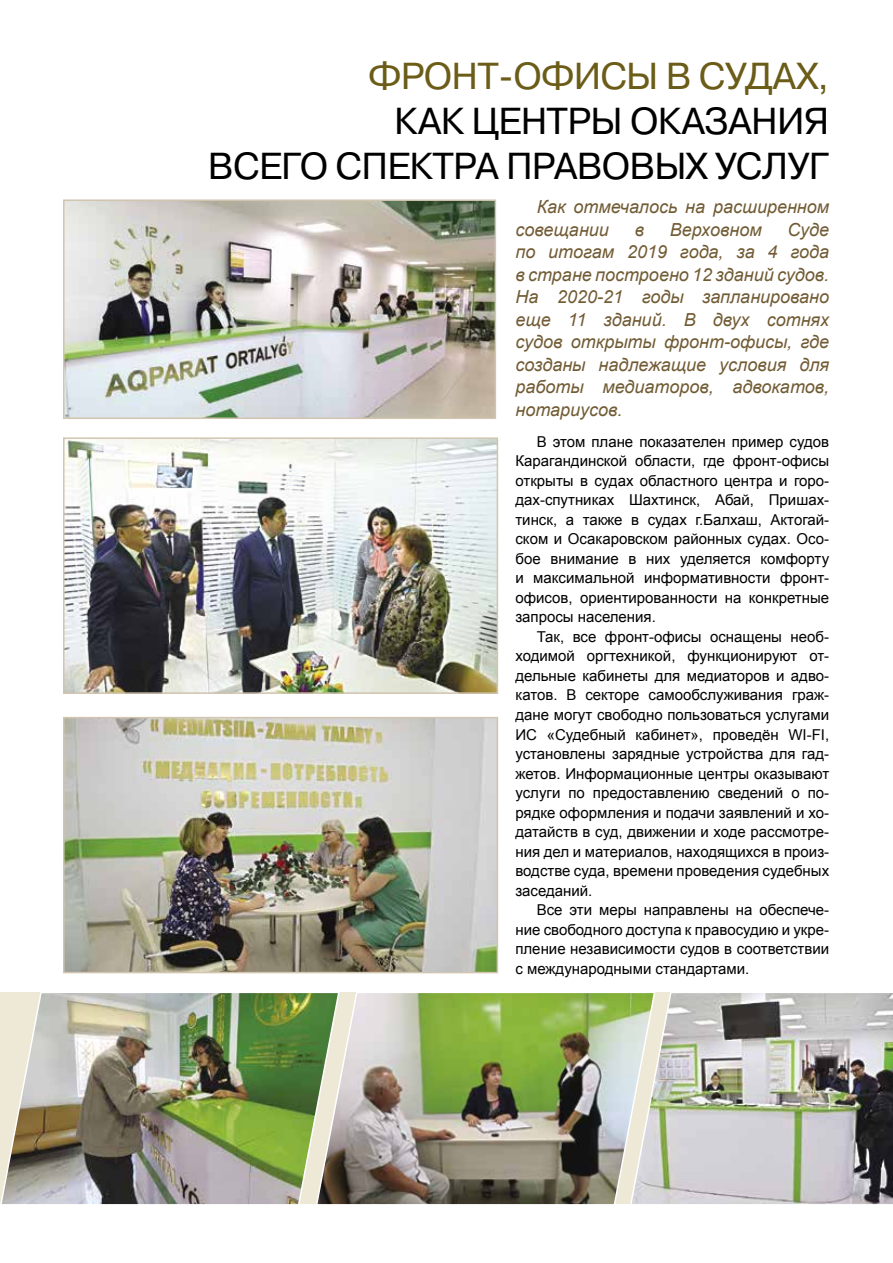
<style>
.page{position:relative;width:893px;height:1263px;background:#fff}
.page>*{position:absolute;margin:0;border:0;box-sizing:border-box;transform-origin:0 0}
.t1{font:37.5px/45px "Pragmatica Pro";letter-spacing:-.02em;color:#000;text-align:right}
.t2{font:37.5px "Pragmatica Pro";letter-spacing:-.02em;color:#6b5c18}
.t3{font:italic 18px/22.5px "Arial";color:#715b34}
.t4{font:15px/19.5px "Arial";color:#000;text-align:justify}
</style>
<div class="page">
<img style="left:66px;top:440px;width:429px;height:251px">
<div style="left:63px;top:437px;width:435px;height:257px;border:2px solid #d1c5af"></div>
<img style="left:66px;top:720px;width:429px;height:250px">
<div style="left:63px;top:717px;width:435px;height:256px;border:2px solid #d1c5af"></div>
<img style="left:66px;top:202px;width:427px;height:214px">
<div style="left:63px;top:199px;width:433px;height:220px;border:2px solid #d1c5af"></div>
<img style="left:0;top:992px;width:314px;height:213px">
<img style="left:314px;top:992px;width:314px;height:213px">
<img style="left:628px;top:992px;width:265px;height:213px">
<h1 class="t2" style="left:368px;top:53px;width:463px">ФРОНТ-ОФИСЫ В СУДАХ,</h1>
<h1 class="t1" style="left:208px;top:100px;width:623px">КАК ЦЕНТРЫ ОКАЗАНИЯ<br>ВСЕГО СПЕКТРА ПРАВОВЫХ УСЛУГ</h1>
<p class="t3" style="left:515px;top:196px;width:315px;text-indent:21px">Как отмечалось на расширенном совещании</p>
<p class="t3" style="left:515px;top:219px;width:315px;text-align:justify;text-indent:272px">Суде по итогам 2019 года, за 4 года в стране построено 12 зданий судов.<br>На 2020-21 годы запланировано еще 11 зданий. В двух сотнях судов открыты фронт-офисы, где созданы надлежащие условия для работы медиаторов, адвокатов, нотариусов.</p>
<p class="t4" style="left:515px;top:432px;width:315px;text-indent:21px">В этом плане показателен пример судов Карагандинской области, где фронт-офисы открыты в судах областного центра и горо&shy;дах-спутниках Шахтинск, Абай, Пришах&shy;тинск, а также в судах г.Балхаш, Актогай&shy;ском и Осакаровском районных судах. Осо&shy;бое внимание в них уделяется комфорту и максимальной информативности фронт&shy;офисов, ориентированности на конкретные запросы населения.</p>
<p class="t4" style="left:515px;top:627px;width:315px;text-indent:21px">Так, все фронт-офисы оснащены необ&shy;ходимой оргтехникой, функционируют от&shy;дельные кабинеты для медиаторов и адво&shy;катов. В секторе самообслуживания граж&shy;дане могут свободно пользоваться услугами ИС «Судебный кабинет», проведён WI-FI, установлены зарядные устройства для гад&shy;жетов. Информационные центры оказывают услуги по предоставлению сведений о по&shy;рядке оформления и подачи заявлений и хо&shy;датайств в суд, движении и ходе рассмотре&shy;ния дел и материалов, находящихся в произ&shy;водстве суда, времени проведения судебных заседаний.</p>
<p class="t4" style="left:515px;top:900px;width:315px;text-indent:21px">Все эти меры направлены на обеспече&shy;ние свободного доступа к правосудию и укре&shy;пление независимости судов в соответствии с международными стандартами.</p>
<p class="t3" style="left:635px;top:219px;width:11px">в</p>
<p class="t3" style="left:670px;top:219px;width:93px">Верховном</p>
</div>
